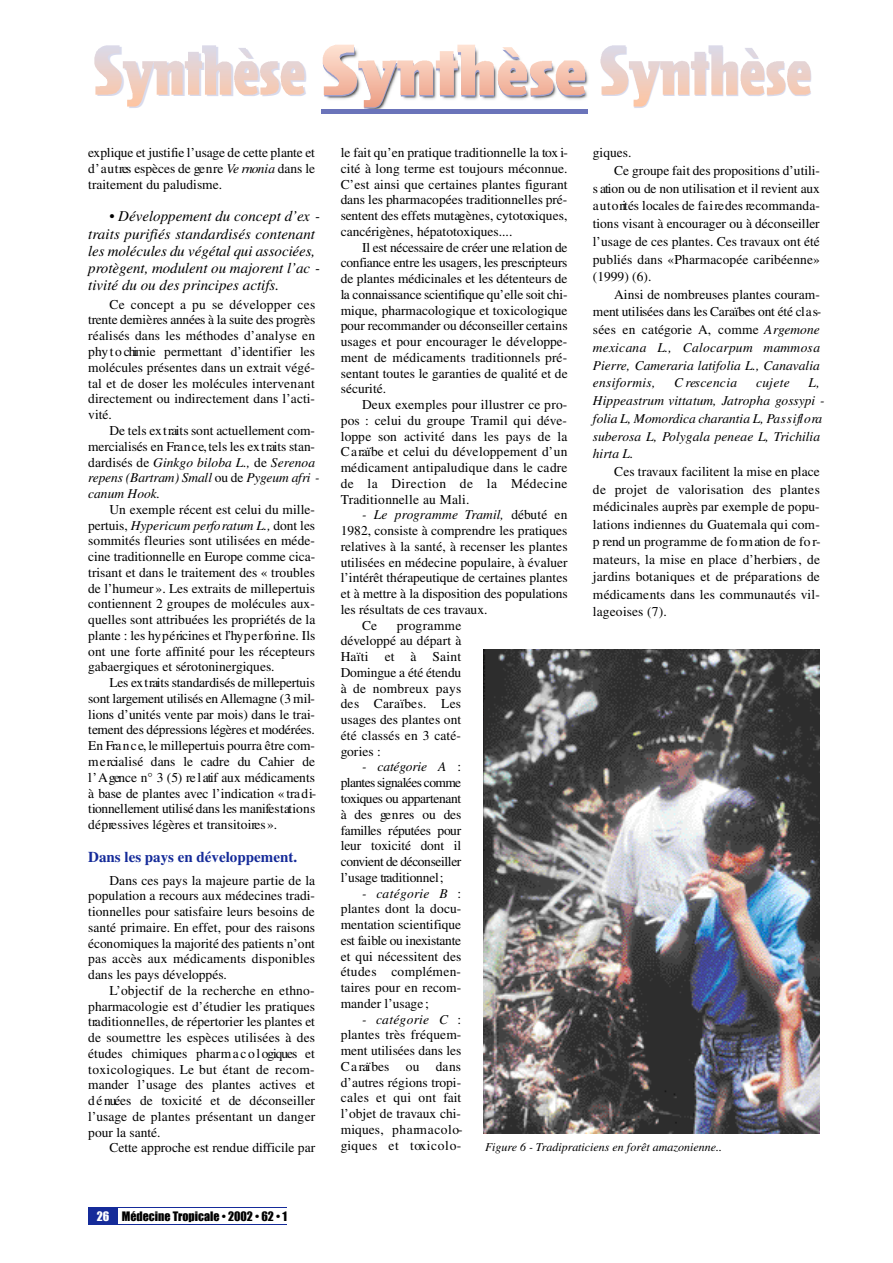
<style>
.page{position:relative;width:893px;height:1263px;background:#fff}
.page>*{position:absolute;margin:0;border:0;box-sizing:border-box;transform-origin:0 0}
.t1{font:61.5px "Freshet";color:#d8daec;scale:.8 1}
.t2{font:italic 15px/17.2px "Times";color:#000}
.t3{font:700 15px "Times";color:#152b99}
.t4{font:13.5px/15.8px "Times";color:#000;text-align:justify}
.t5{font:italic 13.5px/17.7px "Times";color:#000}
.t6{font:13.5px "Times";letter-spacing:-.02em;color:#000}
.t7{font:italic 13.5px "Times";letter-spacing:.02em;color:#000}
.t8{font:italic 12px "Times";color:#000}
.t9{font:12px "Impact";color:#000}
.s1{color:#999fce}
.s2{font-style:italic}
.s3{font-style:normal}
.s4{color:#fff}
</style>
<div class="page">
<hr style="left:88px;top:1207px;width:198px;height:1px;background:#152b99">
<hr style="left:88px;top:1224px;width:198px;height:1px;background:#152b99">
<div style="left:88px;top:1208px;width:30px;height:17px;background:#152b99"></div>
<img style="left:291px;top:44px;width:359px;height:70px">
<div style="left:321px;top:109px;width:266px;height:5px;background:#6b74ba"></div>
<img style="left:323px;top:45px;width:34px;height:50px">
<img style="left:94px;top:45px;width:122px;height:50px">
<img style="left:600px;top:45px;width:122px;height:50px">
<img style="left:483px;top:649px;width:336px;height:484px">
<h1 class="t1" style="left:95px;top:32px;width:897px">Synthèse <span class="s1">Synthèse</span> Synthèse</h1>
<p class="t4" style="left:88px;top:146px;width:228px">explique et justifie l’usage de cette plante et d ’ a u tres espèces de ge n re <span class="s2">Ve rnonia</span> dans le traitement du paludisme.</p>
<p class="t2" style="left:88px;top:209px;width:233px;text-indent:21px">• Développement du concept d’ex - traits purifiés standardisés contenant les molécules du végétal qui associées, protègent, modulent ou majorent l’ac - tivité du ou des principes actifs.</p>
<p class="t4" style="left:88px;top:297px;width:228px;text-indent:21px">Ce concept a pu se développer ces trente dern iè res années à la suite des progrè s réalisés dans les méthodes d’analyse en p hy t o chimie permettant d’identifier les molécules présentes dans un extrait végé&shy;tal et de doser les molécules intervenant directement ou indirectement dans l’acti&shy;vité.</p>
<p class="t4" style="left:88px;top:424px;width:233px;text-align:left;text-indent:21px">De tels ex t raits sont actuellement com&shy;m e rcialisés en Fra n c e,tels les ex t raits stan&shy;dardisés de <span class="s2">Ginkgo biloba L.,</span> de <span class="s2">Serenoa repens (Bartram) Small</span> ou de <span class="s2">P y geum afri - canum Hook.</span></p>
<p class="t4" style="left:88px;top:503px;width:229px;text-indent:21px">Un exemple récent est celui du mille&shy;p e rtu is , <span class="s2">H y p e ricum perfo ratum L.,</span> dont les sommités fleuries sont utilisées en méde&shy;cine traditionnelle en Europe comme cica&shy;trisant et dans le traitement des « troubles de l’humeur ». Les extraits de millepertuis contiennent 2 groupes de molécules aux&shy;quelles sont attribuées les propriétés de la plante : les hy p é ricines et l’hy p e r fo ri n e. Ils ont une forte affinité pour les récepteurs gabaergiques et sérotoninergiques.</p>
<p class="t4" style="left:88px;top:676px;width:229px;text-indent:21px">Les ex t raits standardisés de millep e rtu is sont largement utilisés en A lle m agne (3 mil&shy;lions d’unités vente par mois) dans le tra i&shy;tement des dépressions légères et modérées.<br>En Fra n c e, le millep e rtuis pourra être com&shy;m e rcialisé dans le cadre du Cahier de l ’ A gence n° 3 (5) re l atif aux médicaments à base de plantes avec l’indication « tra d i&shy;tionnellement utilisé dans les manife s tatio n s d é p re s s ives légères et tra n s ito ire s» .</p>
<p class="t3" style="left:88px;top:851px;width:210px">Dans les pays en développement.</p>
<p class="t4" style="left:88px;top:873px;width:228px;text-indent:21px">Dans ces pays la majeure partie de la population a recours aux médecines tradi&shy;tionnelles pour satisfaire leurs besoins de santé primaire. En effet, pour des raisons économiques la majorité des patients n’ont pas accès aux médicaments disponibles dans les pays développés.</p>
<p class="t4" style="left:88px;top:984px;width:228px;text-indent:21px">L’objectif de la recherche en ethno&shy;pharmacologie est d’étudier les pratiques tra d itio n n e lle s , de réperto rier les plantes et de soumettre les espèces utilisées à des études chimiques pharm a c o l ogiques et toxicologiques. Le but étant de recom&shy;mander l’usage des plantes actives et d é nuées de toxicité et de déconseiller l’usage de plantes présentant un danger pour la santé.</p>
<p class="t4" style="left:109px;top:1141px;width:207px">Cette approche est rendue difficile par</p>
<p class="t4" style="left:341px;top:146px;width:229px">le fait qu’en pratique traditionnelle la tox i&shy;cité à long terme est toujours méconnue.<br>C’est ainsi que certaines plantes figurant dans les pharmacopées traditionnelles pré&shy;sentent des effets mu tag è n e s , cy to tox iq u e s , cancérigènes, hépatotoxiques....</p>
<p class="t4" style="left:341px;top:241px;width:228px;text-indent:21px">Il est nécessaire de créer une re lation de c o n fiance entre les usage rs , les pre s c rip te u rs de plantes médicinales et les détenteurs de la connaissance scientifique qu’elle soit ch i&shy;mique, pharmacologique et toxicologique pour recommander ou déconseiller certa in s usages et pour encourager le développe&shy;ment de médicaments traditionnels pré&shy;sentant toutes le garanties de qualité et de sécurité.</p>
<p class="t4" style="left:341px;top:398px;width:228px;text-indent:21px">Deux exemples pour illustrer ce pro&shy;p o s : celui du groupe Tramil qui déve&shy;loppe son activité dans les pays de la C a raïbe et celui du développement d’un médicament antipaludique dans le cadre de la Direction de la Médecine Traditionnelle au Mali.</p>
<p class="t5" style="left:362px;top:507px;width:207px">- Le programme Tramil, <span class="s3">débuté en</span></p>
<p class="t4" style="left:341px;top:524px;width:228px">1982, consiste à comprendre les pratiques</p>
<p class="t4" style="left:341px;top:540px;width:228px">relatives à la santé, à recenser les plantes</p>
<p class="t4" style="left:341px;top:556px;width:228px">utilisées en médecine populaire, à évaluer</p>
<p class="t4" style="left:341px;top:571px;width:228px">l’intérêt thérapeutique de certaines plantes</p>
<p class="t4" style="left:341px;top:587px;width:228px">et à mettre à la disposition des populations</p>
<p class="t4" style="left:341px;top:603px;width:148px">les résultats de ces travaux.</p>
<p class="t4" style="left:362px;top:619px;width:16px">Ce</p>
<p class="t4" style="left:593px;top:146px;width:40px">giques.</p>
<p class="t4" style="left:614px;top:164px;width:207px">Ce groupe fait des propositions d’utili-</p>
<p class="t4" style="left:593px;top:181px;width:228px">s ation ou de non utilisation et il revient aux</p>
<p class="t4" style="left:593px;top:199px;width:228px">a u t o rités locales de fa i redes re c o m m a n d a-</p>
<p class="t4" style="left:593px;top:217px;width:228px">tions visant à encourager ou à déconseiller</p>
<p class="t4" style="left:593px;top:234px;width:228px">l’usage de ces plantes. Ces travaux ont été</p>
<p class="t4" style="left:593px;top:252px;width:229px">publiés dans «Pharmacopée caribéenne»</p>
<p class="t4" style="left:593px;top:270px;width:60px">(1999) (6).</p>
<p class="t4" style="left:614px;top:288px;width:207px">Ainsi de nombreuses plantes couram-</p>
<p class="t6" style="left:593px;top:307px;width:230px">ment utilisées dans les Caraïbes ont été cl a s-</p>
<p class="t4" style="left:593px;top:323px;width:228px">sées en catégorie A, comme <span class="s2">Argemone</span></p>
<p class="t7" style="left:593px;top:343px;width:229px">m exicana L., C a lo c a rpum mammosa</p>
<p class="t5" style="left:593px;top:358px;width:228px">Pierre, Cameraria latifolia L., Canavalia</p>
<p class="t5" style="left:593px;top:375px;width:64px">e n s ifo rm is ,</p>
<p class="t5" style="left:674px;top:375px;width:64px">C rescencia</p>
<p class="t5" style="left:756px;top:375px;width:35px">cujete</p>
<p class="t5" style="left:593px;top:375px;width:233px;text-indent:216px">L,<br>Hippeastrum vittatum, Jatropha gossypi - folia L, M o m o rdica ch a rantia L, Pa s s iflo ra suberosa L, Polygala peneae L, Trichilia hirta L.</p>
<p class="t4" style="left:593px;top:464px;width:229px;line-height:17.5px;text-indent:21px">Ces travaux facilitent la mise en place de projet de va lo ris ation des plantes médicinales auprès par exemple de popu&shy;lations indiennes du Guatemala qui com&shy;p rend un programme de fo rm ation de fo r&shy;m ate u rs , la mise en place d’herbiers , d e ja rdins botaniques et de préparations de médicaments dans les communautés vil&shy;lageoises (7).</p>
<p class="t4" style="left:341px;top:619px;width:122px;text-indent:56px">progra m m e développé au départ à Haïti et à Saint Domingue a été étendu à de nombreux pays des Caraïbes. Les usages des plantes ont été classés en 3 caté&shy;gories :</p>
<p class="t4" style="left:341px;top:760px;width:122px;text-indent:21px"><span class="s2">- caté go rie A</span> : plantes signalées comme toxiques ou ap p a rte n a n t à des ge n res ou des familles réputées pour leur toxicité dont il c o nvient de déconseiller l’u sage tra d itio n n e l;</p>
<p class="t4" style="left:341px;top:886px;width:122px;text-indent:21px"><span class="s2">- caté go rie B</span> : plantes dont la docu&shy;mentation scientifique est fa ible ou inex is ta n te et qui nécessitent des études complémen&shy;taires pour en recom&shy;mander l’usage ;</p>
<p class="t4" style="left:341px;top:1012px;width:123px;text-indent:21px"><span class="s2">- caté go rie C</span> : plantes très fréquem&shy;ment utilisées dans les C a raïbes ou dans d’autres régions tropi&shy;cales et qui ont fait l’objet de travaux chi&shy;m iq u e s , p h a rm a c o lo&shy;giques et tox ic o lo-</p>
<p class="t8" style="left:485px;top:1143px;width:238px">Figure 6 - Tradipraticiens en forêt amazonienne..</p>
<p class="t9" style="left:97px;top:1209px;width:191px"><span class="s4">26</span> Médecine Tropicale • 2002 • 62 • 1</p>
</div>
